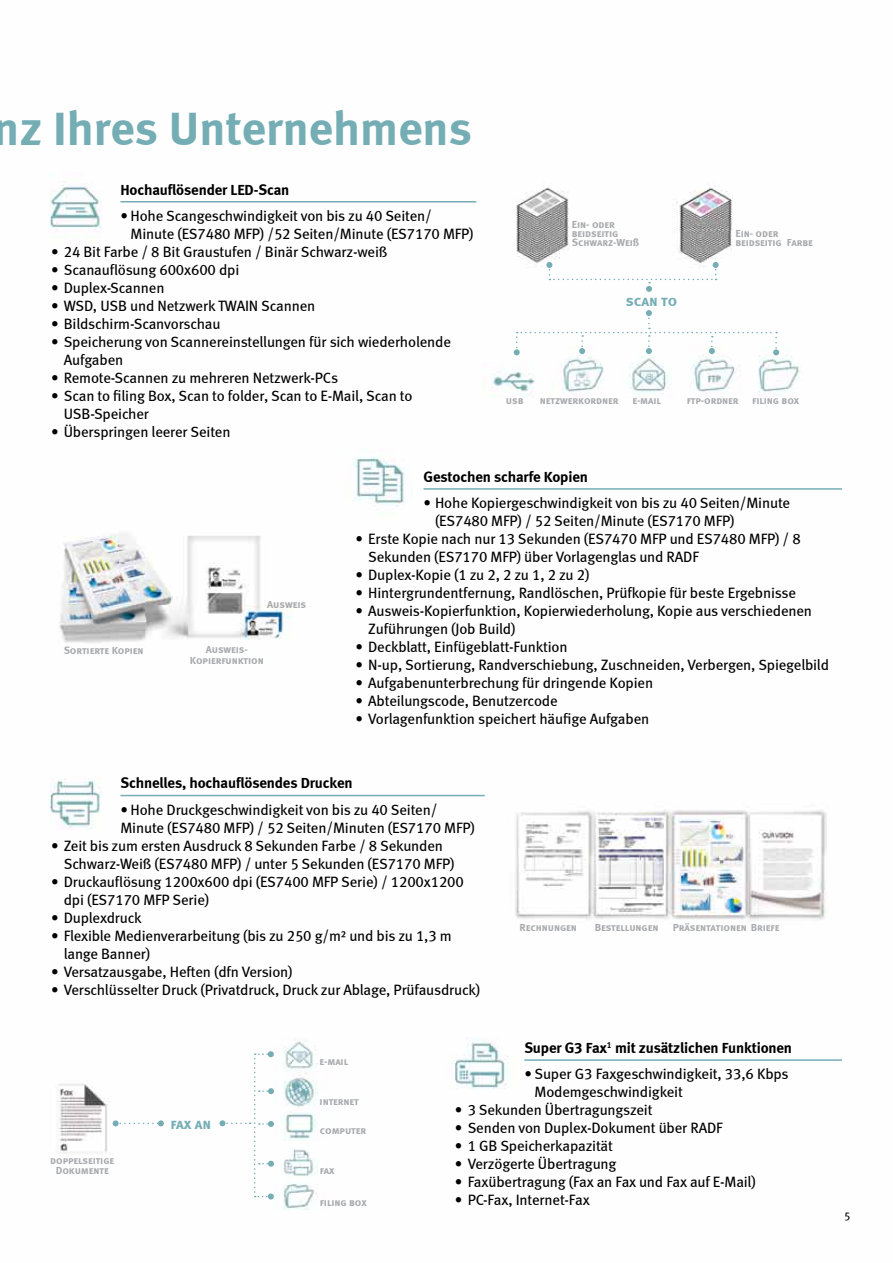
<style>
.page{position:relative;width:893px;height:1263px;background:#fff}
.page>*{position:absolute;margin:0;border:0;box-sizing:border-box;transform-origin:0 0}
.t1{font:48px "Meta Bold LF";color:#74adb4}
.t2{font:15px/18px "Meta Book LF";letter-spacing:-.01em;color:#000}
.t3{font:15px "Meta Bold LF";letter-spacing:-.01em;color:#000}
.t4{font:15px "Meta Bold LF Caps";letter-spacing:-.01em;color:#74adb4}
.t5{font:11.25px "Meta Book LF";color:#000}
.t6{font:10.5px/9px "Meta Bold LF Caps";letter-spacing:-.01em;color:#a7a9ac;text-align:center}
.s1{font-family:"Meta Bold LF"}
</style>
<div class="page">
<img style="left:49px;top:185px;width:779px;height:1025px">
<hr style="left:120px;top:201px;width:356px;height:2px;background:#74adb4">
<hr style="left:120px;top:795px;width:365px;height:1px;background:#74adb4">
<hr style="left:524px;top:1059px;width:318px;height:2px;background:#74adb4">
<hr style="left:423px;top:488px;width:419px;height:2px;background:#74adb4">
<svg style="left:546px;top:262px;width:173px;height:30px"></svg>
<svg style="left:514px;top:310px;width:265px;height:45px"></svg>
<svg style="left:113px;top:1120px;width:51px;height:6px"></svg>
<svg style="left:219px;top:1051px;width:55px;height:148px"></svg>
<h1 class="t1" style="left:-6px;top:100px;width:480px">nz Ihres Unternehmens</h1>
<p class="t3" style="left:120px;top:180px;width:170px">Hochauflösender LED-Scan</p>
<p class="t2" style="left:131px;top:207px;width:345px;text-indent:-10px">• Hohe Scangeschwindigkeit von bis zu 40 Seiten/<br>Minute (ES7480 MFP) /52 Seiten/Minute (ES7170 MFP)</p>
<p class="t2" style="left:51px;top:243px;width:338px">• 24 Bit Farbe / 8 Bit Graustufen / Binär Schwarz-weiß</p>
<p class="t2" style="left:51px;top:261px;width:190px">• Scanauflösung 600x600 dpi</p>
<p class="t2" style="left:51px;top:279px;width:115px">• Duplex-Scannen</p>
<p class="t2" style="left:51px;top:297px;width:266px">• WSD, USB und Netzwerk TWAIN Scannen</p>
<p class="t2" style="left:51px;top:315px;width:171px">• Bildschirm-Scanvorschau</p>
<p class="t2" style="left:64px;top:333px;width:389px;text-indent:-13px">• Speicherung von Scannereinstellungen für sich wiederholende<br>Aufgaben</p>
<p class="t2" style="left:51px;top:369px;width:289px">• Remote-Scannen zu mehreren Netzwerk-PCs</p>
<p class="t2" style="left:64px;top:387px;width:350px;text-indent:-13px">• Scan to filing Box, Scan to folder, Scan to E-Mail, Scan to<br>USB-Speicher</p>
<p class="t2" style="left:51px;top:423px;width:181px">• Überspringen leerer Seiten</p>
<p class="t6" style="left:572px;top:219px;width:69px;text-align:left">Ein- oder beidseitig<br>Schwarz-Wei<span class="s1">ß</span></p>
<p class="t6" style="left:735px;top:228px;width:79px;text-align:left">Ein- oder beidseitig Farbe</p>
<p class="t4" style="left:626px;top:291px;width:53px">scan to</p>
<p class="t6" style="left:506px;top:395px;width:19px">usb</p>
<p class="t6" style="left:540px;top:395px;width:80px">netzwerkordner</p>
<p class="t6" style="left:632px;top:395px;width:30px">e-mail</p>
<p class="t6" style="left:687px;top:395px;width:53px">ftp-ordner</p>
<p class="t6" style="left:752px;top:395px;width:48px">filing box</p>
<p class="t6" style="left:64px;top:646px;width:82px">Sortierte Kopien</p>
<p class="t6" style="left:267px;top:600px;width:40px">Ausweis</p>
<p class="t6" style="left:190px;top:644px;width:75px;line-height:10.5px">Ausweis-<br>Kopierfunktion</p>
<p class="t3" style="left:423px;top:468px;width:166px">Gestochen scharfe Kopien</p>
<p class="t2" style="left:435px;top:494px;width:357px;text-indent:-11px">• Hohe Kopiergeschwindigkeit von bis zu 40 Seiten/Minute (ES7480 MFP) / 52 Seiten/Minute (ES7170 MFP)</p>
<p class="t2" style="left:368px;top:530px;width:434px;text-indent:-13px">• Erste Kopie nach nur 13 Sekunden (ES7470 MFP und ES7480 MFP) / 8<br>Sekunden (ES7170 MFP) über Vorlagenglas und RADF</p>
<p class="t2" style="left:355px;top:566px;width:235px">• Duplex-Kopie (1 zu 2, 2 zu 1, 2 zu 2)</p>
<p class="t2" style="left:355px;top:584px;width:442px">• Hintergrundentfernung, Randlöschen, Prüfkopie für beste Ergebnisse</p>
<p class="t2" style="left:368px;top:602px;width:445px;text-indent:-13px">• Ausweis-Kopierfunktion, Kopierwiederholung, Kopie aus verschiedenen<br>Zuführungen (Job Build)</p>
<p class="t2" style="left:355px;top:638px;width:214px">• Deckblatt, Einfügeblatt-Funktion</p>
<p class="t2" style="left:355px;top:656px;width:475px">• N-up, Sortierung, Randverschiebung, Zuschneiden, Verbergen, Spiegelbild</p>
<p class="t2" style="left:355px;top:674px;width:299px">• Aufgabenunterbrechung für dringende Kopien</p>
<p class="t2" style="left:355px;top:692px;width:204px">• Abteilungscode, Benutzercode</p>
<p class="t2" style="left:355px;top:710px;width:295px">• Vorlagenfunktion speichert häufige Aufgaben</p>
<p class="t3" style="left:120px;top:774px;width:234px">Schnelles, hochauflösendes Drucken</p>
<p class="t2" style="left:120px;top:800px;width:356px">• Hohe Druckgeschwindigkeit von bis zu 40 Seiten/<br>Minute (ES7480 MFP) / 52 Seiten/Minuten (ES7170 MFP)</p>
<p class="t2" style="left:64px;top:836px;width:392px;text-indent:-13px">• Zeit bis zum ersten Ausdruck 8 Sekunden Farbe / 8 Sekunden<br>Schwarz-Weiß (ES7480 MFP) / unter 5 Sekunden (ES7170 MFP)</p>
<p class="t2" style="left:64px;top:872px;width:402px;text-indent:-13px">• Druckauflösung 1200x600 dpi (ES7400 MFP Serie) / 1200x1200 dpi (ES7170 MFP Serie)</p>
<p class="t2" style="left:51px;top:908px;width:92px">• Duplexdruck</p>
<p class="t2" style="left:64px;top:926px;width:390px;text-indent:-13px">• Flexible Medienverarbeitung (bis zu 250 g/m² und bis zu 1,3 m lange Banner)</p>
<p class="t2" style="left:51px;top:962px;width:243px">• Versatzausgabe, Heften (dfn Version)</p>
<p class="t2" style="left:51px;top:980px;width:431px">• Verschlüsselter Druck (Privatdruck, Druck zur Ablage, Prüfausdruck)</p>
<p class="t6" style="left:520px;top:923px;width:59px">Rechnungen</p>
<p class="t6" style="left:595px;top:923px;width:65px">Bestellungen</p>
<p class="t6" style="left:673px;top:923px;width:108px">Präsentationen Briefe</p>
<p class="t4" style="left:170px;top:1115px;width:42px">fax an</p>
<p class="t6" style="left:319px;top:1057px;width:30px">e-mail</p>
<p class="t6" style="left:320px;top:1097px;width:41px">internet</p>
<p class="t6" style="left:320px;top:1126px;width:48px">computer</p>
<p class="t6" style="left:50px;top:1154px;width:66px;line-height:10.5px">doppelseitige<br>Dokumente</p>
<p class="t6" style="left:320px;top:1165px;width:16px">fax</p>
<p class="t6" style="left:320px;top:1198px;width:48px">filing box</p>
<p class="t3" style="left:524px;top:1039px;width:269px">Super G3 Fax<sup>1</sup> mit zusätzlichen Funktionen</p>
<p class="t2" style="left:534px;top:1065px;width:256px;text-indent:-10px">• Super G3 Faxgeschwindigkeit, 33,6 Kbps<br>Modemgeschwindigkeit</p>
<p class="t2" style="left:455px;top:1101px;width:199px">• 3 Sekunden Übertragungszeit</p>
<p class="t2" style="left:455px;top:1119px;width:269px">• Senden von Duplex-Dokument über RADF</p>
<p class="t2" style="left:455px;top:1137px;width:159px">• 1 GB Speicherkapazität</p>
<p class="t2" style="left:455px;top:1155px;width:163px">• Verzögerte Übertragung</p>
<p class="t2" style="left:455px;top:1173px;width:302px">• Faxübertragung (Fax an Fax und Fax auf E-Mail)</p>
<p class="t2" style="left:455px;top:1191px;width:136px">• PC-Fax, Internet-Fax</p>
<p class="t5" style="left:844px;top:1210px;width:8px">5</p>
</div>
